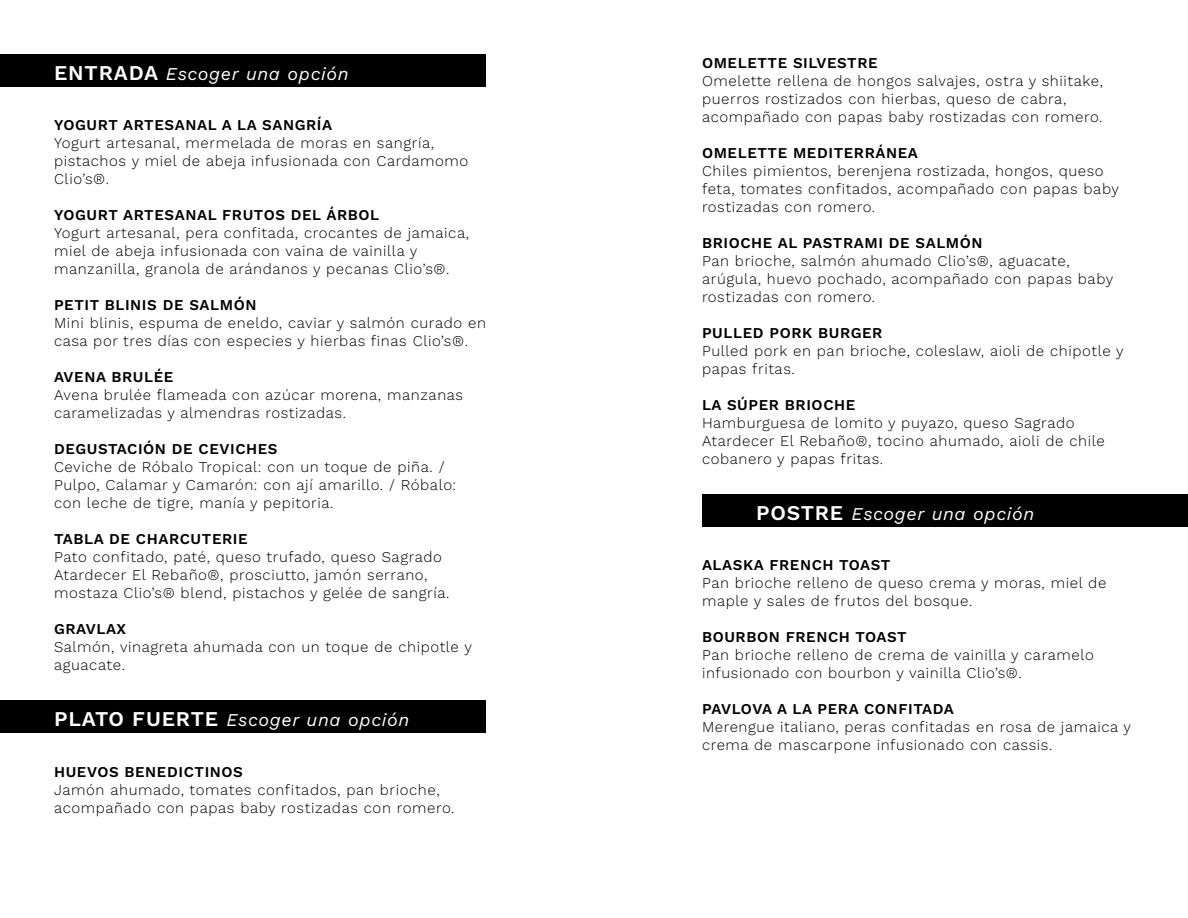
<style>
.page{position:relative;width:1188px;height:918px;background:#fff}
.page>*{position:absolute;margin:0;border:0;box-sizing:border-box;transform-origin:0 0}
.t1{font:italic 18px "Work Sans";letter-spacing:.04em;color:#fff}
.t2{font:300 15px/18px "Work Sans";letter-spacing:.04em;color:#000}
.t3{font:600 15px "Work Sans";letter-spacing:.04em;color:#000}
.s1{font-weight:600;font-style:normal;font-size:21px}
</style>
<div class="page">
<div style="left:0;top:54px;width:486px;height:32px;background:#000"></div>
<div style="left:0;top:700px;width:486px;height:33px;background:#000"></div>
<div style="left:702px;top:494px;width:486px;height:32px;background:#000"></div>
<p class="t1" style="left:54px;top:60px;width:296px"><span class="s1">ENTRADA</span> Escoger una opción</p>
<p class="t3" style="left:54px;top:114px;width:280px">YOGURT ARTESANAL A LA SANGRÍA</p>
<p class="t2" style="left:54px;top:134px;width:416px">Yogurt artesanal, mermelada de moras en sangría, pistachos y miel de abeja infusionada con Cardamomo<br>Clio’s®.</p>
<p class="t3" style="left:54px;top:204px;width:327px">YOGURT ARTESANAL FRUTOS DEL ÁRBOL</p>
<p class="t2" style="left:54px;top:224px;width:417px">Yogurt artesanal, pera confitada, crocantes de jamaica, miel de abeja infusionada con vaina de vainilla y manzanilla, granola de arándanos y pecanas Clio’s®.</p>
<p class="t3" style="left:54px;top:294px;width:204px">PETIT BLINIS DE SALMÓN</p>
<p class="t2" style="left:54px;top:314px;width:433px">Mini blinis, espuma de eneldo, caviar y salmón curado en casa por tres días con especies y hierbas finas Clio’s®.</p>
<p class="t3" style="left:54px;top:366px;width:121px">AVENA BRULÉE</p>
<p class="t2" style="left:54px;top:386px;width:411px">Avena brulée flameada con azúcar morena, manzanas caramelizadas y almendras rostizadas.</p>
<p class="t3" style="left:54px;top:438px;width:225px">DEGUSTACIÓN DE CEVICHES</p>
<p class="t2" style="left:54px;top:458px;width:404px">Ceviche de Róbalo Tropical: con un toque de piña. /<br>Pulpo, Calamar y Camarón: con ají amarillo. / Róbalo: con leche de tigre, manía y pepitoria.</p>
<p class="t3" style="left:54px;top:528px;width:195px">TABLA DE CHARCUTERIE</p>
<p class="t2" style="left:54px;top:548px;width:397px">Pato confitado, paté, queso trufado, queso Sagrado<br>Atardecer El Rebaño®, prosciutto, jamón serrano, mostaza Clio’s® blend, pistachos y gelée de sangría.</p>
<p class="t3" style="left:54px;top:618px;width:74px">GRAVLAX</p>
<p class="t2" style="left:54px;top:638px;width:420px">Salmón, vinagreta ahumada con un toque de chipotle y aguacate.</p>
<p class="t1" style="left:54px;top:707px;width:357px"><span class="s1">PLATO FUERTE</span> Escoger una opción</p>
<p class="t3" style="left:54px;top:760px;width:190px">HUEVOS BENEDICTINOS</p>
<p class="t2" style="left:54px;top:780px;width:402px">Jamón ahumado, tomates confitados, pan brioche, acompañado con papas baby rostizadas con romero.</p>
<p class="t3" style="left:702px;top:52px;width:177px">OMELETTE SILVESTRE</p>
<p class="t2" style="left:702px;top:71px;width:403px">Omelette rellena de hongos salvajes, ostra y shiitake, puerros rostizados con hierbas, queso de cabra, acompañado con papas baby rostizadas con romero.</p>
<p class="t3" style="left:702px;top:142px;width:218px">OMELETTE MEDITERRÁNEA</p>
<p class="t2" style="left:702px;top:161px;width:419px">Chiles pimientos, berenjena rostizada, hongos, queso feta, tomates confitados, acompañado con papas baby rostizadas con romero.</p>
<p class="t3" style="left:702px;top:232px;width:282px">BRIOCHE AL PASTRAMI DE SALMÓN</p>
<p class="t2" style="left:702px;top:251px;width:413px">Pan brioche, salmón ahumado Clio’s®, aguacate, arúgula, huevo pochado, acompañado con papas baby rostizadas con romero.</p>
<p class="t3" style="left:702px;top:322px;width:182px">PULLED PORK BURGER</p>
<p class="t2" style="left:702px;top:341px;width:423px">Pulled pork en pan brioche, coleslaw, aioli de chipotle y papas fritas.</p>
<p class="t3" style="left:702px;top:394px;width:155px">LA SÚPER BRIOCHE</p>
<p class="t2" style="left:702px;top:413px;width:404px">Hamburguesa de lomito y puyazo, queso Sagrado<br>Atardecer El Rebaño®, tocino ahumado, aioli de chile cobanero y papas fritas.</p>
<p class="t1" style="left:756px;top:500px;width:280px"><span class="s1">POSTRE</span> Escoger una opción</p>
<p class="t3" style="left:702px;top:554px;width:190px">ALASKA FRENCH TOAST</p>
<p class="t2" style="left:702px;top:574px;width:406px">Pan brioche relleno de queso crema y moras, miel de maple y sales de frutos del bosque.</p>
<p class="t3" style="left:702px;top:626px;width:206px">BOURBON FRENCH TOAST</p>
<p class="t2" style="left:702px;top:646px;width:393px">Pan brioche relleno de crema de vainilla y caramelo infusionado con bourbon y vainilla Clio’s®.</p>
<p class="t3" style="left:702px;top:698px;width:253px">PAVLOVA A LA PERA CONFITADA</p>
<p class="t2" style="left:702px;top:718px;width:431px">Merengue italiano, peras confitadas en rosa de jamaica y crema de mascarpone infusionado con cassis.</p>
</div>
